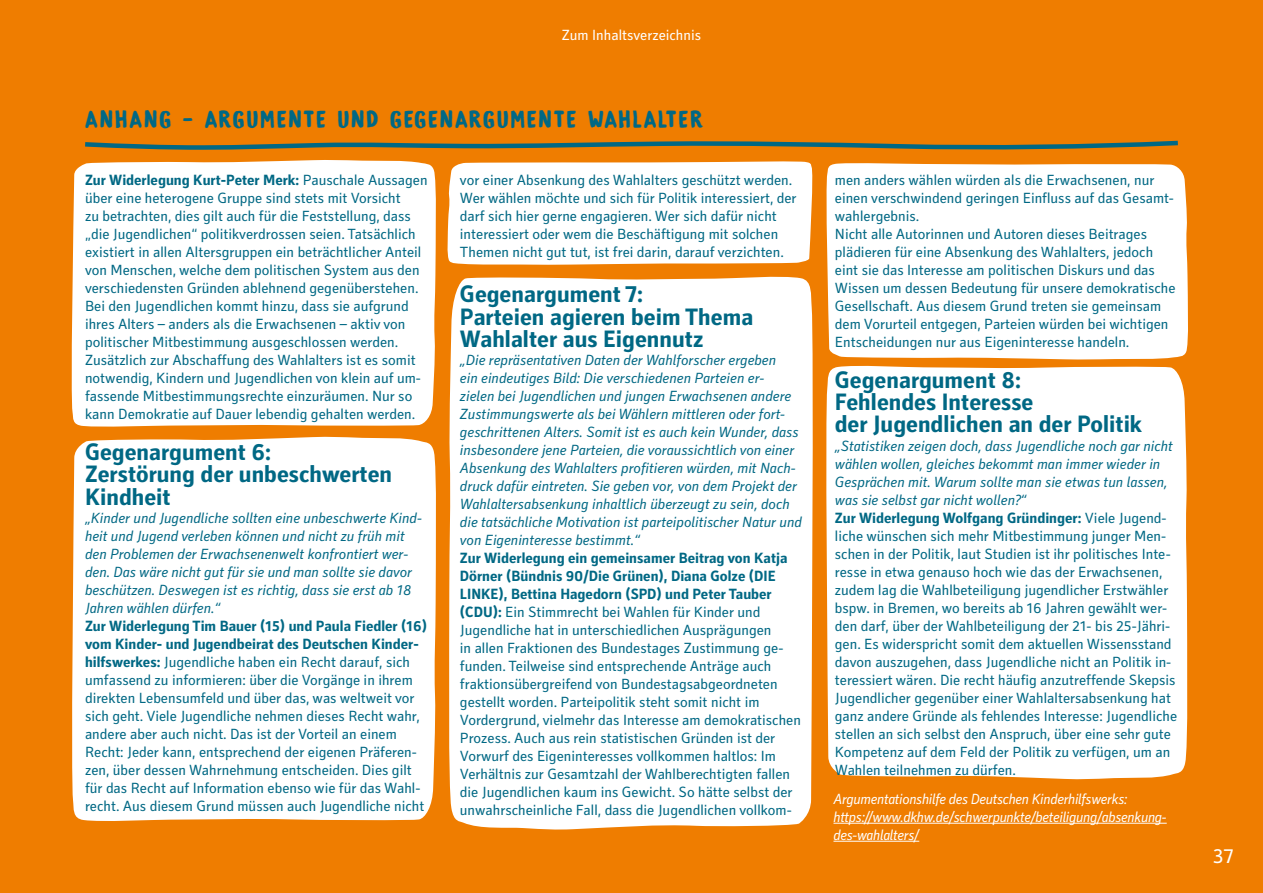
<style>
.page{position:relative;width:1263px;height:893px;background:#ef7d00}
.page>*{position:absolute;margin:0;border:0;box-sizing:border-box;transform-origin:0 0}
.t1{font:25.05px "DK Bygone";letter-spacing:.09em;color:#006884}
.t2{font:700 24px/22.5px "Secca Kj G";color:#006884}
.t3{font:21px "Secca Kj G";color:#fff}
.t4{font:15px/18px "Secca Kj G";color:#006884}
.t5{font:italic 15px/18px "Secca Kj G";color:#006884}
.t6{font:italic 15px/18px "Secca Kj G";letter-spacing:-.02em;color:#fff}
.t7{font:15px "Secca Kj G";color:#fff}
.s1{font-weight:700}
.s2{font-style:italic}
</style>
<div class="page">
<hr style="left:833px;top:823px;width:334px;height:1px;background:#fff">
<hr style="left:833px;top:841px;width:86px;height:1px;background:#fff">
<svg style="left:85px;top:140px;width:1093px;height:10px"></svg>
<div style="left:71px;top:160px;width:365px;height:267px;background:#fff"></div>
<div style="left:72px;top:437px;width:364px;height:384px;background:#fff"></div>
<div style="left:826px;top:163px;width:362px;height:197px;background:#fff"></div>
<div style="left:826px;top:365px;width:362px;height:414px;background:#fff"></div>
<div style="left:447px;top:161px;width:366px;height:104px;background:#fff"></div>
<div style="left:449px;top:276px;width:364px;height:554px;background:#fff"></div>
<p class="t7" style="left:562px;top:27px;width:141px">Zum Inhaltsverzeichnis</p>
<h1 class="t1" style="left:85px;top:106px;width:620px">ANHANG - ARGUMENTE UND GEGENARGUMENTE WAHLALTER</h1>
<p class="t4" style="left:85px;top:171px;width:344px"><span class="s1">Zur Widerlegung Kurt-Peter Merk:</span> Pauschale Aussagen über eine heterogene Gruppe sind stets mit Vorsicht<br>zu betrachten, dies gilt auch für die Feststellung, dass „die Jugendlichen“ politikverdrossen seien. Tatsächlich existiert in allen Altersgruppen ein beträchtlicher Anteil von Menschen, welche dem politischen System aus den verschiedensten Gründen ablehnend gegenüberstehen.<br>Bei den Jugendlichen kommt hinzu, dass sie aufgrund ihres Alters – anders als die Erwachsenen – aktiv von politischer Mitbestimmung ausgeschlossen werden.<br>Zusätzlich zur Abschaffung des Wahlalters ist es somit notwendig, Kindern und Jugendlichen von klein auf um&shy;fassende Mitbestimmungsrechte einzuräumen. Nur so kann Demokratie auf Dauer lebendig gehalten werden.</p>
<h2 class="t2" style="left:85px;top:441px;width:309px">Gegenargument 6:<br>Zerstörung der unbeschwerten<br>Kindheit</h2>
<p class="t5" style="left:85px;top:509px;width:338px">„Kinder und Jugendliche sollten eine unbeschwerte Kind&shy;heit und Jugend verleben können und nicht zu früh mit den Problemen der Erwachsenenwelt konfrontiert wer&shy;den. Das wäre nicht gut für sie und man sollte sie davor beschützen. Deswegen ist es richtig, dass sie erst ab 18<br>Jahren wählen dürfen.“</p>
<p class="t4" style="left:85px;top:617px;width:343px"><span class="s1">Zur Widerlegung Tim Bauer (15) und Paula Fiedler (16) vom Kinder- und Jugendbeirat des Deutschen Kinder&shy;hilfswerkes:</span> Jugendliche haben ein Recht darauf, sich umfassend zu informieren: über die Vorgänge in ihrem direkten Lebensumfeld und über das, was weltweit vor sich geht. Viele Jugendliche nehmen dieses Recht wahr, andere aber auch nicht. Das ist der Vorteil an einem Recht: Jeder kann, entsprechend der eigenen Präferen&shy;zen, über dessen Wahrnehmung entscheiden. Dies gilt für das Recht auf Information ebenso wie für das Wahl&shy;recht. Aus diesem Grund müssen auch Jugendliche nicht</p>
<p class="t4" style="left:460px;top:171px;width:338px">vor einer Absenkung des Wahlalters geschützt werden.<br>Wer wählen möchte und sich für Politik interessiert, der darf sich hier gerne engagieren. Wer sich dafür nicht interessiert oder wem die Beschäftigung mit solchen Themen nicht gut tut, ist frei darin, darauf verzichten.</p>
<h2 class="t2" style="left:460px;top:284px;width:295px">Gegenargument 7:<br>Parteien agieren beim Thema<br>Wahlalter aus Eigennutz</h2>
<p class="t5" style="left:460px;top:351px;width:343px">„Die repräsentativen Daten der Wahlforscher ergeben<br>ein eindeutiges Bild: Die verschiedenen Parteien er&shy;zielen bei Jugendlichen und jungen Erwachsenen andere Zustimmungswerte als bei Wählern mittleren oder fort&shy;geschrittenen Alters. Somit ist es auch kein Wunder, dass insbesondere jene Parteien, die voraussichtlich von einer Absenkung des Wahlalters profitieren würden, mit Nach&shy;druck dafür eintreten. Sie geben vor, von dem Projekt der Wahlaltersabsenkung inhaltlich überzeugt zu sein, doch die tatsächliche Motivation ist parteipolitischer Natur und von Eigeninteresse bestimmt.“</p>
<p class="t4" style="left:460px;top:549px;width:342px"><span class="s1">Zur Widerlegung ein gemeinsamer Beitrag von Katja Dörner (Bündnis 90/Die Grünen), Diana Golze (DIE LINKE), Bettina Hagedorn (SPD) und Peter Tauber (CDU):</span> Ein Stimmrecht bei Wahlen für Kinder und Jugendliche hat in unterschiedlichen Ausprägungen<br>in allen Fraktionen des Bundestages Zustimmung ge&shy;funden. Teilweise sind entsprechende Anträge auch fraktionsübergreifend von Bundestagsabgeordneten gestellt worden. Parteipolitik steht somit nicht im Vordergrund, vielmehr das Interesse am demokratischen Prozess. Auch aus rein statistischen Gründen ist der Vorwurf des Eigeninteresses vollkommen haltlos: Im Verhältnis zur Gesamtzahl der Wahlberechtigten fallen die Jugendlichen kaum ins Gewicht. So hätte selbst der unwahrscheinliche Fall, dass die Jugendlichen vollkom-</p>
<p class="t4" style="left:835px;top:171px;width:342px">men anders wählen würden als die Erwachsenen, nur einen verschwindend geringen Einfluss auf das Gesamt&shy;wahlergebnis.<br>Nicht alle Autorinnen und Autoren dieses Beitrages plädieren für eine Absenkung des Wahlalters, jedoch eint sie das Interesse am politischen Diskurs und das Wissen um dessen Bedeutung für unsere demokratische Gesellschaft. Aus diesem Grund treten sie gemeinsam dem Vorurteil entgegen, Parteien würden bei wichtigen Entscheidungen nur aus Eigeninteresse handeln.</p>
<h2 class="t2" style="left:835px;top:369px;width:309px">Gegenargument 8:<br>Fehlendes Interesse<br>der Jugendlichen an der Politik</h2>
<p class="t4" style="left:835px;top:437px;width:344px"><span class="s2">„Statistiken zeigen doch, dass Jugendliche noch gar nicht wählen wollen, gleiches bekommt man immer wieder in Gesprächen mit. Warum sollte man sie etwas tun lassen, was sie selbst gar nicht wollen?“<br></span><span class="s1">Zur Widerlegung Wolfgang Gründinger:</span> Viele Jugend&shy;liche wünschen sich mehr Mitbestimmung junger Men&shy;schen in der Politik, laut Studien ist ihr politisches Inte&shy;resse in etwa genauso hoch wie das der Erwachsenen, zudem lag die Wahlbeteiligung jugendlicher Erstwähler bspw. in Bremen, wo bereits ab 16 Jahren gewählt wer&shy;den darf, über der Wahlbeteiligung der 21- bis 25-Jähri&shy;gen. Es widerspricht somit dem aktuellen Wissensstand davon auszugehen, dass Jugendliche nicht an Politik in&shy;teressiert wären. Die recht häufig anzutreffende Skepsis Jugendlicher gegenüber einer Wahlaltersabsenkung hat ganz andere Gründe als fehlendes Interesse: Jugendliche stellen an sich selbst den Anspruch, über eine sehr gute Kompetenz auf dem Feld der Politik zu verfügen, um an Wahlen teilnehmen zu dürfen.</p>
<p class="t6" style="left:833px;top:790px;width:335px">Argumentationshilfe des Deutschen Kinderhilfswerks: https://www.dkhw.de/schwerpunkte/beteiligung/absenkung&shy;des-wahlalters/</p>
<h3 class="t3" style="left:1213px;top:844px;width:22px">37</h3>
</div>
